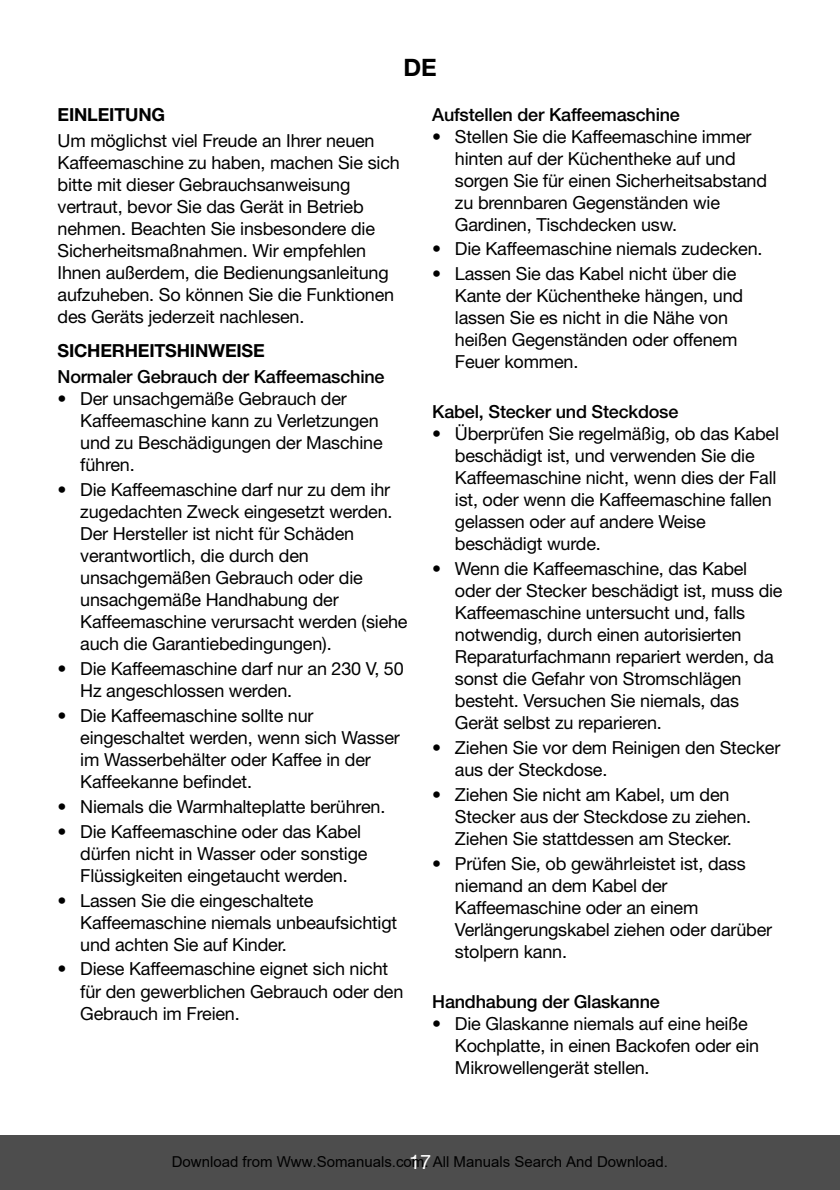
<style>
.page{position:relative;width:840px;height:1190px;background:#fff}
.page>*{position:absolute;margin:0;border:0;box-sizing:border-box;transform-origin:0 0}
.t1{font:700 24px "Helvetica Neue";color:#000}
.t2{font:20px "Helvetica Neue";color:#fff}
.t3{font:18px/22px "Helvetica Neue";letter-spacing:-.01em;color:#000}
.t4{font:500 18px "Helvetica Neue";letter-spacing:-.01em;color:#000}
.t5{font:700 18px "Helvetica Neue";letter-spacing:-.01em;color:#000}
.t6{font:15px "Arial";color:#000}
</style>
<div class="page">
<div style="left:0;top:1135px;width:839px;height:54px;background:#4d4d4d"></div>
<h1 class="t1" style="left:403px;top:59px;width:35px">DE</h1>
<p class="t5" style="left:57px;top:108px;width:109px">EINLEITUNG</p>
<p class="t3" style="left:57px;top:131px;width:343px">Um möglichst viel Freude an Ihrer neuen Kaffeemaschine zu haben, machen Sie sich bitte mit dieser Gebrauchsanweisung vertraut, bevor Sie das Gerät in Betrieb nehmen. Beachten Sie insbesondere die Sicherheitsmaßnahmen. Wir empfehlen Ihnen außerdem, die Bedienungsanleitung aufzuheben. So können Sie die Funktionen des Geräts jederzeit nachlesen.</p>
<p class="t5" style="left:57px;top:343px;width:208px">SICHERHEITSHINWEISE</p>
<p class="t4" style="left:57px;top:370px;width:328px">Normaler Gebrauch der Kaffeemaschine</p>
<p class="t3" style="left:80px;top:389px;width:304px;text-indent:-23px">• Der unsachgemäße Gebrauch der<br>Kaffeemaschine kann zu Verletzungen und zu Beschädigungen der Maschine führen.</p>
<p class="t3" style="left:80px;top:480px;width:329px;text-indent:-23px">• Die Kaffeemaschine darf nur zu dem ihr zugedachten Zweck eingesetzt werden.<br>Der Hersteller ist nicht für Schäden verantwortlich, die durch den unsachgemäßen Gebrauch oder die unsachgemäße Handhabung der Kaffeemaschine verursacht werden (siehe auch die Garantiebedingungen).</p>
<p class="t3" style="left:80px;top:659px;width:325px;text-indent:-23px">• Die Kaffeemaschine darf nur an 230 V, 50<br>Hz angeschlossen werden.</p>
<p class="t3" style="left:80px;top:706px;width:321px;text-indent:-23px">• Die Kaffeemaschine sollte nur eingeschaltet werden, wenn sich Wasser im Wasserbehälter oder Kaffee in der Kaffeekanne befindet.</p>
<p class="t3" style="left:57px;top:797px;width:329px">• Niemals die Warmhalteplatte berühren.</p>
<p class="t3" style="left:80px;top:821px;width:288px;text-indent:-23px">• Die Kaffeemaschine oder das Kabel dürfen nicht in Wasser oder sonstige<br>Flüssigkeiten eingetaucht werden.</p>
<p class="t3" style="left:80px;top:890px;width:318px;text-indent:-23px">• Lassen Sie die eingeschaltete<br>Kaffeemaschine niemals unbeaufsichtigt und achten Sie auf Kinder.</p>
<p class="t3" style="left:80px;top:959px;width:324px;text-indent:-23px">• Diese Kaffeemaschine eignet sich nicht für den gewerblichen Gebrauch oder den<br>Gebrauch im Freien.</p>
<p class="t4" style="left:432px;top:108px;width:249px">Aufstellen der Kaffeemaschine</p>
<p class="t3" style="left:454px;top:127px;width:313px;text-indent:-23px">• Stellen Sie die Kaffeemaschine immer hinten auf der Küchentheke auf und sorgen Sie für einen Sicherheitsabstand zu brennbaren Gegenständen wie Gardinen, Tischdecken usw.</p>
<p class="t3" style="left:432px;top:240px;width:332px">• Die Kaffeemaschine niemals zudecken.</p>
<p class="t3" style="left:454px;top:264px;width:290px;text-indent:-23px">• Lassen Sie das Kabel nicht über die<br>Kante der Küchentheke hängen, und lassen Sie es nicht in die Nähe von heißen Gegenständen oder offenem<br>Feuer kommen.</p>
<p class="t4" style="left:432px;top:405px;width:247px">Kabel, Stecker und Steckdose</p>
<p class="t3" style="left:454px;top:424px;width:325px;text-indent:-23px">• Überprüfen Sie regelmäßig, ob das Kabel beschädigt ist, und verwenden Sie die Kaffeemaschine nicht, wenn dies der Fall ist, oder wenn die Kaffeemaschine fallen gelassen oder auf andere Weise beschädigt wurde.</p>
<p class="t3" style="left:454px;top:559px;width:329px;text-indent:-23px">• Wenn die Kaffeemaschine, das Kabel oder der Stecker beschädigt ist, muss die Kaffeemaschine untersucht und, falls notwendig, durch einen autorisierten Reparaturfachmann repariert werden, da sonst die Gefahr von Stromschlägen besteht. Versuchen Sie niemals, das Gerät selbst zu reparieren.</p>
<p class="t3" style="left:454px;top:738px;width:327px;text-indent:-23px">• Ziehen Sie vor dem Reinigen den Stecker aus der Steckdose.</p>
<p class="t3" style="left:454px;top:785px;width:297px;text-indent:-23px">• Ziehen Sie nicht am Kabel, um den<br>Stecker aus der Steckdose zu ziehen.<br>Ziehen Sie stattdessen am Stecker.</p>
<p class="t3" style="left:454px;top:853px;width:318px;text-indent:-23px">• Prüfen Sie, ob gewährleistet ist, dass niemand an dem Kabel der<br>Kaffeemaschine oder an einem<br>Verlängerungskabel ziehen oder darüber stolpern kann.</p>
<p class="t4" style="left:432px;top:994px;width:229px">Handhabung der Glaskanne</p>
<p class="t3" style="left:454px;top:1013px;width:305px;text-indent:-23px">• Die Glaskanne niemals auf eine heiße<br>Kochplatte, in einen Backofen oder ein<br>Mikrowellengerät stellen.</p>
<p class="t2" style="left:409px;top:1153px;width:24px">17</p>
<p class="t6" style="left:172px;top:1152px;width:497px">Download from Www.Somanuals.com. All Manuals Search And Download.</p>
</div>
